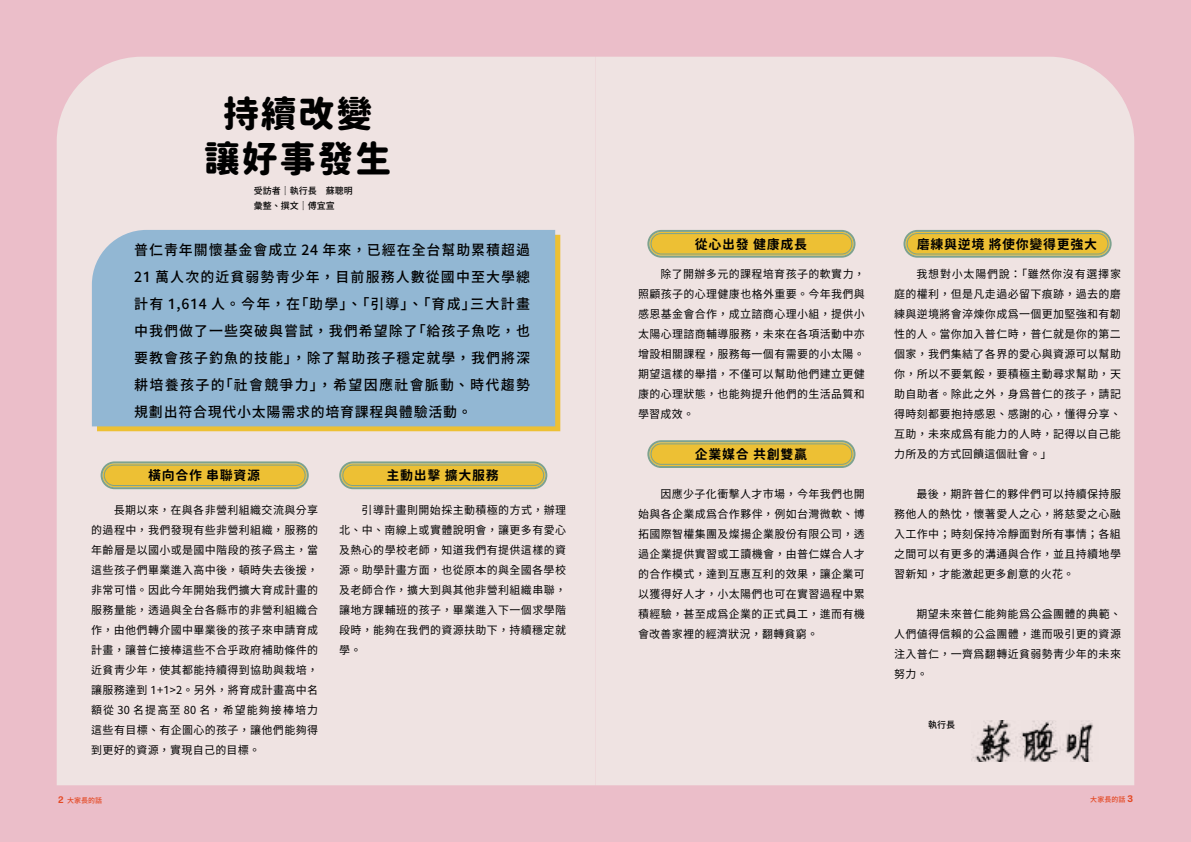
<style>
.page{position:relative;width:1191px;height:842px;background:#fff}
.page>*{position:absolute;margin:0;border:0;box-sizing:border-box;transform-origin:0 0}
.t1{font:36px/45px "Gen Sen Rounded TW H";letter-spacing:.05em;color:#000;text-align:center}
.t2{font:14px/27px "Gen Seki Gothic TW M";letter-spacing:.05em;color:#000;text-align:justify}
.t3{font:13px "Gen Sen Rounded TW B";letter-spacing:.05em;color:#000}
.t4{font:11px/20px "Gen Seki Gothic TW R";letter-spacing:.035em;color:#000;text-align:justify}
.t5{font:9px/14.7px "Gen Seki Gothic TW M";color:#000}
.t6{font:7px "Gen Seki Gothic TW M";color:#e44822}
.s1{font-family:"Neutronic";font-weight:600;font-size:9px}
</style>
<div class="page">
<div style="left:0;top:0;width:596px;height:842px;background:#ebbec9"></div>
<div style="left:596px;top:0;width:595px;height:842px;background:#ebbec9"></div>
<div style="left:595px;top:57px;width:539px;height:728px;background:#efe3e2"></div>
<div style="left:57px;top:57px;width:538px;height:728px;background:#efe3e2"></div>
<svg style="left:97px;top:235px;width:463px;height:196px;background:#e6bf3e"></svg>
<div style="left:92px;top:230px;width:463px;height:196px;background:#92b7d3"></div>
<div style="left:103px;top:463px;width:204px;height:24px;background:#edc034;border-radius:12px"></div>
<div style="left:101px;top:461px;width:208px;height:28px;border:2px solid #7da28e;border-radius:13px"></div>
<div style="left:104px;top:465px;width:201px;height:21px;border:1px solid #7da28e;border-radius:10px"></div>
<div style="left:341px;top:463px;width:204px;height:24px;background:#edc034;border-radius:12px"></div>
<div style="left:339px;top:461px;width:208px;height:28px;border:2px solid #7da28e;border-radius:13px"></div>
<div style="left:342px;top:465px;width:202px;height:21px;border:1px solid #7da28e;border-radius:10px"></div>
<div style="left:649px;top:232px;width:204px;height:24px;background:#edc034;border-radius:12px"></div>
<div style="left:647px;top:230px;width:208px;height:28px;border:2px solid #7da28e;border-radius:13px"></div>
<div style="left:650px;top:233px;width:202px;height:21px;border:1px solid #7da28e;border-radius:10px"></div>
<div style="left:649px;top:442px;width:204px;height:24px;background:#edc034;border-radius:12px"></div>
<div style="left:647px;top:440px;width:208px;height:28px;border:2px solid #7da28e;border-radius:13px"></div>
<div style="left:650px;top:444px;width:202px;height:21px;border:1px solid #7da28e;border-radius:10px"></div>
<div style="left:905px;top:232px;width:204px;height:24px;background:#edc034;border-radius:12px"></div>
<div style="left:903px;top:230px;width:208px;height:28px;border:2px solid #7da28e;border-radius:13px"></div>
<div style="left:906px;top:233px;width:202px;height:21px;border:1px solid #7da28e;border-radius:10px"></div>
<img style="left:971px;top:720px;width:127px;height:41px">
<h1 class="t1" style="left:204px;top:92px;width:189px">持續改變讓好事發生</h1>
<p class="t5" style="left:254px;top:184px;width:100px">受訪者｜執行長　蘇聰明彙整、撰文｜傅宜宣</p>
<p class="t2" style="left:134px;top:236px;width:397px">普仁青年關懷基金會成立 24 年來，已經在全台幫助累積超過21 萬人次的近貧弱勢青少年，目前服務人數從國中至大學總計有 1,614 人。今年，在「助學」、「引導」、「育成」三大計畫中我們做了一些突破與嘗試，我們希望除了「給孩子魚吃，也要教會孩子釣魚的技能」，除了幫助孩子穩定就學，我們將深耕培養孩子的「社會競爭力」，希望因應社會脈動、時代趨勢規劃出符合現代小太陽需求的培育課程與體驗活動。</p>
<p class="t3" style="left:148px;top:468px;width:114px">橫向合作 串聯資源</p>
<p class="t3" style="left:387px;top:468px;width:114px">主動出擊 擴大服務</p>
<p class="t4" style="left:91px;top:500px;width:228px;text-indent:22px">長期以來，在與各非營利組織交流與分享的過程中，我們發現有些非營利組織，服務的年齡層是以國小或是國中階段的孩子為主，當這些孩子們畢業進入高中後，頓時失去後援，非常可惜。因此今年開始我們擴大育成計畫的服務量能，透過與全台各縣市的非營利組織合作，由他們轉介國中畢業後的孩子來申請育成計畫，讓普仁接棒這些不合乎政府補助條件的近貧青少年，使其都能持續得到協助與栽培，讓服務達到 1+1&gt;2。另外，將育成計畫高中名額從 30 名提高至 80 名，希望能夠接棒培力這些有目標、有企圖心的孩子，讓他們能夠得到更好的資源，實現自己的目標。</p>
<p class="t4" style="left:339px;top:500px;width:228px;text-indent:22px">引導計畫則開始採主動積極的方式，辦理北、中、南線上或實體說明會，讓更多有愛心及熱心的學校老師，知道我們有提供這樣的資源。助學計畫方面，也從原本的與全國各學校及老師合作，擴大到與其他非營利組織串聯，讓地方課輔班的孩子，畢業進入下一個求學階段時，能夠在我們的資源扶助下，持續穩定就學。</p>
<p class="t3" style="left:695px;top:237px;width:114px">從心出發 健康成長</p>
<p class="t4" style="left:638px;top:264px;width:228px;text-indent:22px">除了開辦多元的課程培育孩子的軟實力，照顧孩子的心理健康也格外重要。今年我們與感恩基金會合作，成立諮商心理小組，提供小太陽心理諮商輔導服務，未來在各項活動中亦增設相關課程，服務每一個有需要的小太陽。期望這樣的舉措，不僅可以幫助他們建立更健康的心理狀態，也能夠提升他們的生活品質和學習成效。</p>
<p class="t3" style="left:695px;top:447px;width:114px">企業媒合 共創雙贏</p>
<p class="t4" style="left:638px;top:484px;width:228px;text-indent:22px">因應少子化衝擊人才市場，今年我們也開始與各企業成為合作夥伴，例如台灣微軟、博拓國際智權集團及燦揚企業股份有限公司，透過企業提供實習或工讀機會，由普仁媒合人才的合作模式，達到互惠互利的效果，讓企業可以獲得好人才，小太陽們也可在實習過程中累積經驗，甚至成為企業的正式員工，進而有機會改善家裡的經濟狀況，翻轉貧窮。</p>
<p class="t3" style="left:916px;top:237px;width:182px">磨練與逆境 將使你變得更強大</p>
<p class="t4" style="left:894px;top:264px;width:228px;text-indent:22px">我想對小太陽們說：「雖然你沒有選擇家庭的權利，但是凡走過必留下痕跡，過去的磨練與逆境將會淬煉你成為一個更加堅強和有韌性的人。當你加入普仁時，普仁就是你的第二個家，我們集結了各界的愛心與資源可以幫助你，所以不要氣餒，要積極主動尋求幫助，天助自助者。除此之外，身為普仁的孩子，請記得時刻都要抱持感恩、感謝的心，懂得分享、互助，未來成為有能力的人時，記得以自己能力所及的方式回饋這個社會。」</p>
<p class="t4" style="left:894px;top:484px;width:228px;text-indent:22px">最後，期許普仁的夥伴們可以持續保持服務他人的熱忱，懷著愛人之心，將慈愛之心融入工作中；時刻保持冷靜面對所有事情；各組之間可以有更多的溝通與合作，並且持續地學習新知，才能激起更多創意的火花。</p>
<p class="t4" style="left:894px;top:604px;width:228px;text-indent:22px">期望未來普仁能夠能為公益團體的典範、人們值得信賴的公益團體，進而吸引更的資源注入普仁，一齊為翻轉近貧弱勢青少年的未來努力。</p>
<p class="t5" style="left:928px;top:718px;width:28px">執行長</p>
<p class="t6" style="left:58px;top:796px;width:46px"><span class="s1">2</span> 大家長的話</p>
<p class="t6" style="left:1090px;top:795px;width:44px">大家長的話 <span class="s1">3</span></p>
</div>
